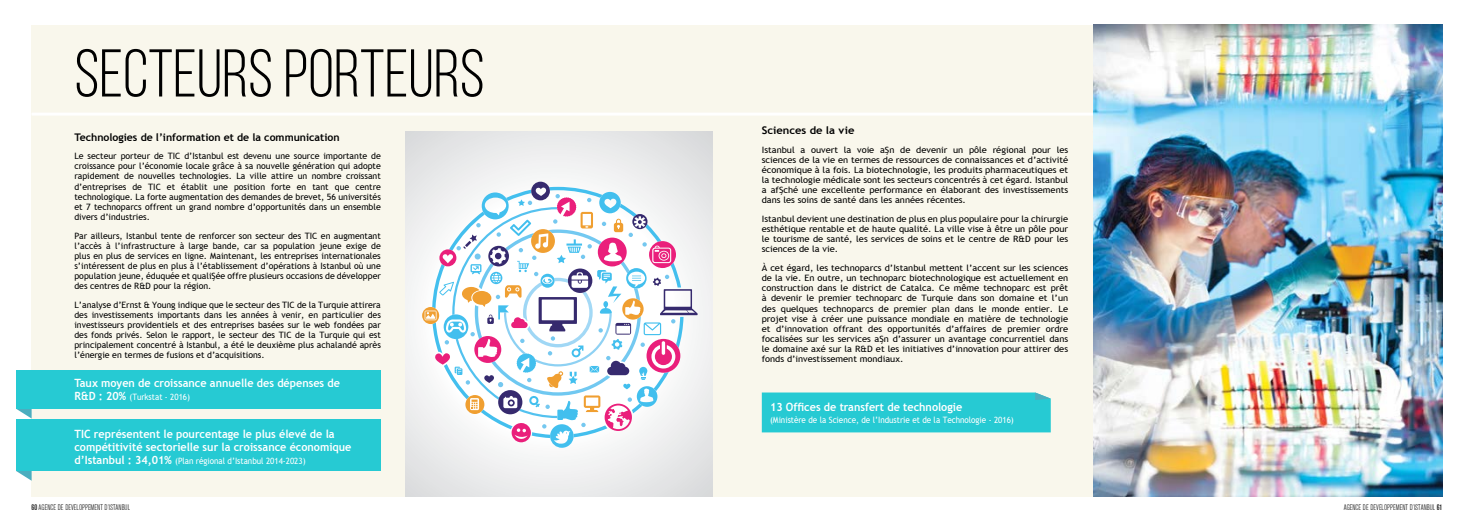
<style>
.page{position:relative;width:1474px;height:521px;background:#fff}
.page>*{position:absolute;margin:0;border:0;box-sizing:border-box;transform-origin:0 0}
.t1{font:67.38px "Bebas Neue";color:#000}
.t2{font:700 11.38px/13px "Trebuchet MS";color:#fff;scale:.95 1}
.t3{font:700 10.5px "Trebuchet MS";color:#000}
.t4{font:700 10.5px "Trebuchet MS";color:#000;scale:1.06 1}
.t5{font:8.75px/10.1px "Trebuchet MS";color:#000;text-align:justify}
.t6{font:8.75px/10.1px "Trebuchet MS";color:#000;text-align:justify;scale:1.06 1}
.t7{font:8.75px "Trebuchet MS";color:#fff;scale:.92 1}
.t8{font:7.88px "Akzidenz Grotesk BE Light Cn Ti";color:#000}
.s1{font-weight:700;font-size:11.38px}
.s2{font-family:"Akzidenz Grotesk BE Md Cn Ti"}
</style>
<div class="page">
<div style="left:32px;top:25px;width:1410px;height:471px;background:#f9f7ec"></div>
<svg style="left:16px;top:409px;width:16px;height:9px"></svg>
<div style="left:16px;top:370px;width:365px;height:39px;background:#26cad3"></div>
<svg style="left:16px;top:471px;width:16px;height:10px"></svg>
<div style="left:16px;top:419px;width:365px;height:52px;background:#26cad3"></div>
<hr style="left:32px;top:113px;width:1410px;height:2px;background:#fff">
<svg style="left:406px;top:131px;width:306px;height:365px"></svg>
<svg style="left:422px;top:182px;width:275px;height:266px"></svg>
<img style="left:1093px;top:25px;width:349px;height:471px">
<div style="left:761px;top:392px;width:289px;height:40px;background:#26cad3"></div>
<h1 class="t1" style="left:74px;top:37px;width:412px">SECTEURS PORTEURS</h1>
<p class="t3" style="left:74px;top:130px;width:267px">Technologies de l’information et de la communication</p>
<p class="t5" style="left:74px;top:151px;width:308px">Le secteur porteur de TIC d’Istanbul est devenu une source importante de croissance pour l’économie locale grâce à sa nouvelle génération qui adopte rapidement de nouvelles technologies. La ville attire un nombre croissant d’entreprises de TIC et établit une position forte en tant que centre technologique. La forte augmentation des demandes de brevet, 56 universités et 7 technoparcs offrent un grand nombre d’opportunités dans un ensemble divers d’industries.</p>
<p class="t5" style="left:74px;top:231px;width:308px">Par ailleurs, Istanbul tente de renforcer son secteur des TIC en augmentant l’accès à l’infrastructure à large bande, car sa population jeune exige de plus en plus de services en ligne. Maintenant, les entreprises internationales s’intéressent de plus en plus à l’établissement d’opérations à Istanbul où une population jeune, éduquée et qualifiée offre plusieurs occasions de développer des centres de R&amp;D pour la région.</p>
<p class="t5" style="left:74px;top:300px;width:308px">L’analyse d’Ernst &amp; Young indique que le secteur des TIC de la Turquie attirera des investissements importants dans les années à venir, en particulier des investisseurs providentiels et des entreprises basées sur le web fondées par des fonds privés. Selon le rapport, le secteur des TIC de la Turquie qui est principalement concentré à Istanbul, a été le deuxième plus achalandé après l’énergie en termes de fusions et d’acquisitions.</p>
<h2 class="t2" style="left:74px;top:377px;width:281px">Taux moyen de croissance annuelle des dépenses de</h2>
<p class="t7" style="left:74px;top:392px;width:127px"><span class="s1">R&amp;D : 20%</span> (Turkstat - 2016)</p>
<h2 class="t2" style="left:74px;top:427px;width:293px">TIC représentent le pourcentage le plus élevé de la compétitivité sectorielle sur la croissance économique</h2>
<p class="t7" style="left:74px;top:456px;width:253px"><span class="s1">d’Istanbul : 34,01%</span> (Plan régional d’Istanbul 2014-2023)</p>
<p class="t4" style="left:761px;top:124px;width:89px">Sciences de la vie</p>
<p class="t6" style="left:761px;top:145px;width:290px">Istanbul a ouvert la voie afin de devenir un pôle régional pour les sciences de la vie en termes de ressources de connaissances et d’activité économique à la fois. La biotechnologie, les produits pharmaceutiques et la technologie médicale sont les secteurs concentrés à cet égard. Istanbul a affiché une excellente performance en élaborant des investissements dans les soins de santé dans les années récentes.</p>
<p class="t6" style="left:761px;top:214px;width:290px">Istanbul devient une destination de plus en plus populaire pour la chirurgie esthétique rentable et de haute qualité. La ville vise à être un pôle pour le tourisme de santé, les services de soins et le centre de R&amp;D pour les sciences de la vie.</p>
<p class="t6" style="left:761px;top:263px;width:290px">À cet égard, les technoparcs d’Istanbul mettent l’accent sur les sciences de la vie. En outre, un technoparc biotechnologique est actuellement en construction dans le district de Catalca. Ce même technoparc est prêt à devenir le premier technoparc de Turquie dans son domaine et l’un des quelques technoparcs de premier plan dans le monde entier. Le projet vise à créer une puissance mondiale en matière de technologie et d’innovation offrant des opportunités d’affaires de premier ordre focalisées sur les services afin d’assurer un avantage concurrentiel dans le domaine axé sur la R&amp;D et les initiatives d’innovation pour attirer des fonds d’investissement mondiaux.</p>
<h2 class="t2" style="left:770px;top:400px;width:204px">13 Offices de transfert de technologie</h2>
<p class="t7" style="left:770px;top:414px;width:266px">(Ministère de la Science, de l’Industrie et de la Technologie - 2016)</p>
<p class="t8" style="left:32px;top:503px;width:100px"><span class="s2">60</span> AGENCE DE DEVELOPPEMENT D’ISTANBUL</p>
<p class="t8" style="left:1343px;top:503px;width:100px">AGENCE DE DEVELOPPEMENT D’ISTANBUL <span class="s2">61</span></p>
</div>
